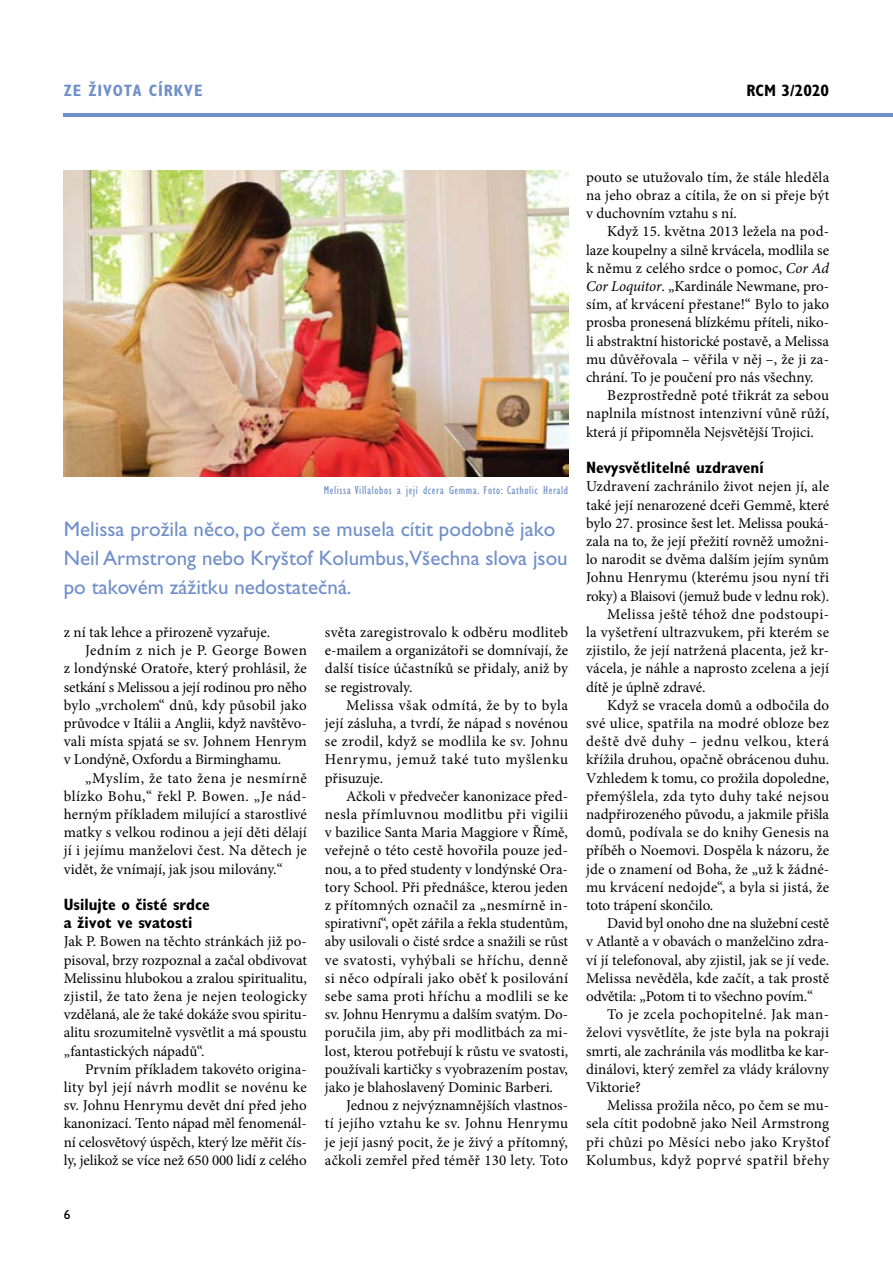
<style>
.page{position:relative;width:893px;height:1263px;background:#fff}
.page>*{position:absolute;margin:0;border:0;box-sizing:border-box;transform-origin:0 0}
.t1{font:21px/28.5px "Gill Sans Std";color:#708fc9}
.t2{font:700 condensed 16.5px/18.1px "Gill Sans Std";color:#000}
.t3{font:700 condensed 16.5px "Gill Sans Std";letter-spacing:.05em;color:#708fc9}
.t4{font:15px/18.1px "Minion Pro";letter-spacing:.005em;color:#000;text-align:justify}
.t5{font:15px "Minion Pro";letter-spacing:-.015em;color:#000}
.t6{font:15px "Minion Pro";letter-spacing:.03em;color:#000}
.t7{font:15px "Minion Pro";letter-spacing:.035em;color:#000}
.t8{font:15px "Minion Pro";letter-spacing:.025em;color:#000}
.t9{font:13.5px "Gill Sans Std";color:#000}
.t10{font:condensed 12px "Gill Sans Std";letter-spacing:.05em;color:#708fc9}
.s1{font-style:italic}
</style>
<div class="page">
<hr style="left:64px;top:113px;width:829px;height:4px;background:#708fc9">
<img style="left:64px;top:170px;width:504px;height:306px">
<p class="t3" style="left:64px;top:81px;width:60px">ze života</p>
<p class="t3" style="left:149px;top:81px;width:55px">církve</p>
<p class="t2" style="left:746px;top:82px;width:84px">RCM 3/2020</p>
<p class="t10" style="left:324px;top:483px;width:246px">Melissa Villalobos a její dcera Gemma. Foto: Catholic Herald</p>
<h1 class="t1" style="left:64px;top:515px;width:505px">Melissa prožila něco, po čem se musela cítit podobně jako<br>Neil Armstrong nebo Kryštof Kolumbus,Všechna slova jsou po takovém zážitku nedostatečná.</h1>
<p class="t4" style="left:64px;top:623px;width:208px">z ní tak lehce a přirozeně vyzařuje.</p>
<p class="t7" style="left:85px;top:640px;width:223px">Jedním z nich je P. George Bowen</p>
<p class="t4" style="left:64px;top:660px;width:245px">z londýnské Oratoře, který prohlásil, že</p>
<p class="t5" style="left:64px;top:677px;width:245px">setkání s Melissou a její rodinou pro něho</p>
<p class="t4" style="left:64px;top:696px;width:245px">bylo „vrcholem“ dnů, kdy působil jako</p>
<p class="t4" style="left:64px;top:714px;width:245px">průvodce v Itálii a Anglii, když navštěvo-</p>
<p class="t4" style="left:64px;top:732px;width:245px">vali místa spjatá se sv. Johnem Henrym</p>
<p class="t5" style="left:64px;top:749px;width:219px">v Londýně, Oxfordu a Birminghamu.</p>
<p class="t7" style="left:85px;top:768px;width:223px">„Myslím, že tato žena je nesmírně</p>
<p class="t6" style="left:64px;top:786px;width:245px">blízko Bohu,“ řekl P. Bowen. „Je nád-</p>
<p class="t4" style="left:64px;top:805px;width:245px">herným příkladem milující a starostlivé</p>
<p class="t4" style="left:64px;top:823px;width:245px">matky s velkou rodinou a její děti dělají</p>
<p class="t4" style="left:64px;top:841px;width:245px">jí i jejímu manželovi čest. Na dětech je</p>
<p class="t4" style="left:64px;top:860px;width:220px">vidět, že vnímají, jak jsou milovány.“</p>
<p class="t2" style="left:64px;top:895px;width:148px">Usilujte o čisté srdce a život ve svatosti</p>
<p class="t4" style="left:64px;top:933px;width:245px">Jak P. Bowen na těchto stránkách již po&shy;pisoval, brzy rozpoznal a začal obdivovat Melissinu hlubokou a zralou spiritualitu, zjistil, že tato žena je nejen teologicky vzdělaná, ale že také dokáže svou spiritu&shy;alitu srozumitelně vysvětlit a má spoustu „fantastických nápadů“.</p>
<p class="t4" style="left:64px;top:1060px;width:245px;text-indent:21px">Prvním příkladem takovéto origina&shy;lity byl její návrh modlit se novénu ke sv. Johnu Henrymu devět dní před jeho kanonizací. Tento nápad měl fenomenál&shy;ní celosvětový úspěch, který lze měřit čís&shy;ly, jelikož se více než 650 000 lidí z celého</p>
<p class="t9" style="left:64px;top:1207px;width:8px">6</p>
<p class="t4" style="left:325px;top:623px;width:245px">světa zaregistrovalo k odběru modliteb e-mailem a organizátoři se domnívají, že další tisíce účastníků se přidaly, aniž by se registrovaly.</p>
<p class="t4" style="left:325px;top:696px;width:245px;text-indent:21px">Melissa však odmítá, že by to byla její zásluha, a tvrdí, že nápad s novénou se zrodil, když se modlila ke sv. Johnu Henrymu, jemuž také tuto myšlenku přisuzuje.</p>
<p class="t4" style="left:325px;top:787px;width:245px;text-indent:21px">Ačkoli v předvečer kanonizace před&shy;nesla přímluvnou modlitbu při vigilii v bazilice Santa Maria Maggiore v Římě, veřejně o této cestě hovořila pouze jed&shy;nou, a to před studenty v londýnské Ora&shy;tory School. Při přednášce, kterou jeden z přítomných označil za „nesmírně in&shy;spirativní“, opět zářila a řekla studentům, aby usilovali o čisté srdce a snažili se růst ve svatosti, vyhýbali se hříchu, denně si něco odpírali jako oběť k posilování sebe sama proti hříchu a modlili se ke sv. Johnu Henrymu a dalším svatým. Do&shy;poručila jim, aby při modlitbách za mi&shy;lost, kterou potřebují k růstu ve svatosti, používali kartičky s vyobrazením postav, jako je blahoslavený Dominic Barberi.</p>
<p class="t4" style="left:325px;top:1096px;width:245px;text-indent:21px">Jednou z nejvýznamnějších vlastnos&shy;tí jejího vztahu ke sv. Johnu Henrymu je její jasný pocit, že je živý a přítomný, ačkoli zemřel před téměř 130 lety. Toto</p>
<p class="t4" style="left:586px;top:168px;width:245px">pouto se utužovalo tím, že stále hleděla na jeho obraz a cítila, že on si přeje být v duchovním vztahu s ní.</p>
<p class="t4" style="left:586px;top:223px;width:245px;text-indent:21px">Když 15. května 2013 ležela na pod&shy;laze koupelny a silně krvácela, modlila se k němu z celého srdce o pomoc, <span class="s1">Cor Ad Cor Loquitor</span>. „Kardinále Newmane, pro&shy;sím, ať krvácení přestane!“ Bylo to jako prosba pronesená blízkému příteli, niko&shy;li abstraktní historické postavě, a Melissa mu důvěřovala – věřila v něj –, že ji za&shy;chrání. To je poučení pro nás všechny.</p>
<p class="t4" style="left:586px;top:386px;width:245px;text-indent:21px">Bezprostředně poté třikrát za sebou naplnila místnost intenzivní vůně růží, která jí připomněla Nejsvětější Trojici.</p>
<p class="t2" style="left:586px;top:458px;width:180px">Nevysvětlitelné uzdravení</p>
<p class="t4" style="left:586px;top:478px;width:245px">Uzdravení zachránilo život nejen jí, ale</p>
<p class="t4" style="left:586px;top:496px;width:245px">také její nenarozené dceři Gemmě, které</p>
<p class="t4" style="left:586px;top:514px;width:245px">bylo 27. prosince šest let. Melissa pouká-</p>
<p class="t4" style="left:586px;top:532px;width:245px">zala na to, že její přežití rovněž umožni-</p>
<p class="t4" style="left:586px;top:550px;width:245px">lo narodit se dvěma dalším jejím synům</p>
<p class="t4" style="left:586px;top:569px;width:245px">Johnu Henrymu (kterému jsou nyní tři</p>
<p class="t5" style="left:586px;top:586px;width:245px">roky) a Blaisovi (jemuž bude v lednu rok).</p>
<p class="t8" style="left:607px;top:604px;width:223px">Melissa ještě téhož dne podstoupi-</p>
<p class="t4" style="left:586px;top:623px;width:245px">la vyšetření ultrazvukem, při kterém se</p>
<p class="t4" style="left:586px;top:641px;width:245px">zjistilo, že její natržená placenta, jež kr-</p>
<p class="t4" style="left:586px;top:660px;width:245px">vácela, je náhle a naprosto zcelena a její</p>
<p class="t4" style="left:586px;top:678px;width:121px">dítě je úplně zdravé.</p>
<p class="t4" style="left:607px;top:696px;width:223px">Když se vracela domů a odbočila do</p>
<p class="t4" style="left:586px;top:714px;width:245px">své ulice, spatřila na modré obloze bez</p>
<p class="t7" style="left:586px;top:731px;width:245px">deště dvě duhy – jednu velkou, která</p>
<p class="t4" style="left:586px;top:750px;width:245px">křížila druhou, opačně obrácenou duhu.</p>
<p class="t4" style="left:586px;top:769px;width:245px">Vzhledem k tomu, co prožila dopoledne,</p>
<p class="t6" style="left:586px;top:786px;width:245px">přemýšlela, zda tyto duhy také nejsou</p>
<p class="t4" style="left:586px;top:805px;width:245px">nadpřirozeného původu, a jakmile přišla</p>
<p class="t4" style="left:586px;top:823px;width:245px">domů, podívala se do knihy Genesis na</p>
<p class="t4" style="left:586px;top:841px;width:245px">příběh o Noemovi. Dospěla k názoru, že</p>
<p class="t4" style="left:586px;top:860px;width:245px">jde o znamení od Boha, že „už k žádné-</p>
<p class="t4" style="left:586px;top:878px;width:245px">mu krvácení nedojde“, a byla si jistá, že</p>
<p class="t4" style="left:586px;top:896px;width:129px">toto trápení skončilo.</p>
<p class="t5" style="left:607px;top:913px;width:223px">David byl onoho dne na služební cestě</p>
<p class="t4" style="left:586px;top:932px;width:245px">v Atlantě a v obavách o manželčino zdra-</p>
<p class="t4" style="left:586px;top:951px;width:245px">ví jí telefonoval, aby zjistil, jak se jí vede.</p>
<p class="t4" style="left:586px;top:969px;width:245px">Melissa nevěděla, kde začít, a tak prostě</p>
<p class="t4" style="left:586px;top:987px;width:229px">odvětila: „Potom ti to všechno povím.“</p>
<p class="t8" style="left:607px;top:1004px;width:223px">To je zcela pochopitelné. Jak man-</p>
<p class="t4" style="left:586px;top:1023px;width:245px">želovi vysvětlíte, že jste byla na pokraji</p>
<p class="t4" style="left:586px;top:1042px;width:245px">smrti, ale zachránila vás modlitba ke kar-</p>
<p class="t4" style="left:586px;top:1060px;width:245px">dinálovi, který zemřel za vlády královny</p>
<p class="t4" style="left:586px;top:1078px;width:56px">Viktorie?</p>
<p class="t4" style="left:607px;top:1096px;width:223px">Melissa prožila něco, po čem se mu-</p>
<p class="t4" style="left:586px;top:1114px;width:245px">sela cítit podobně jako Neil Armstrong</p>
<p class="t6" style="left:586px;top:1132px;width:245px">při chůzi po Měsíci nebo jako Kryštof</p>
<p class="t6" style="left:586px;top:1150px;width:245px">Kolumbus, když poprvé spatřil břehy</p>
</div>
